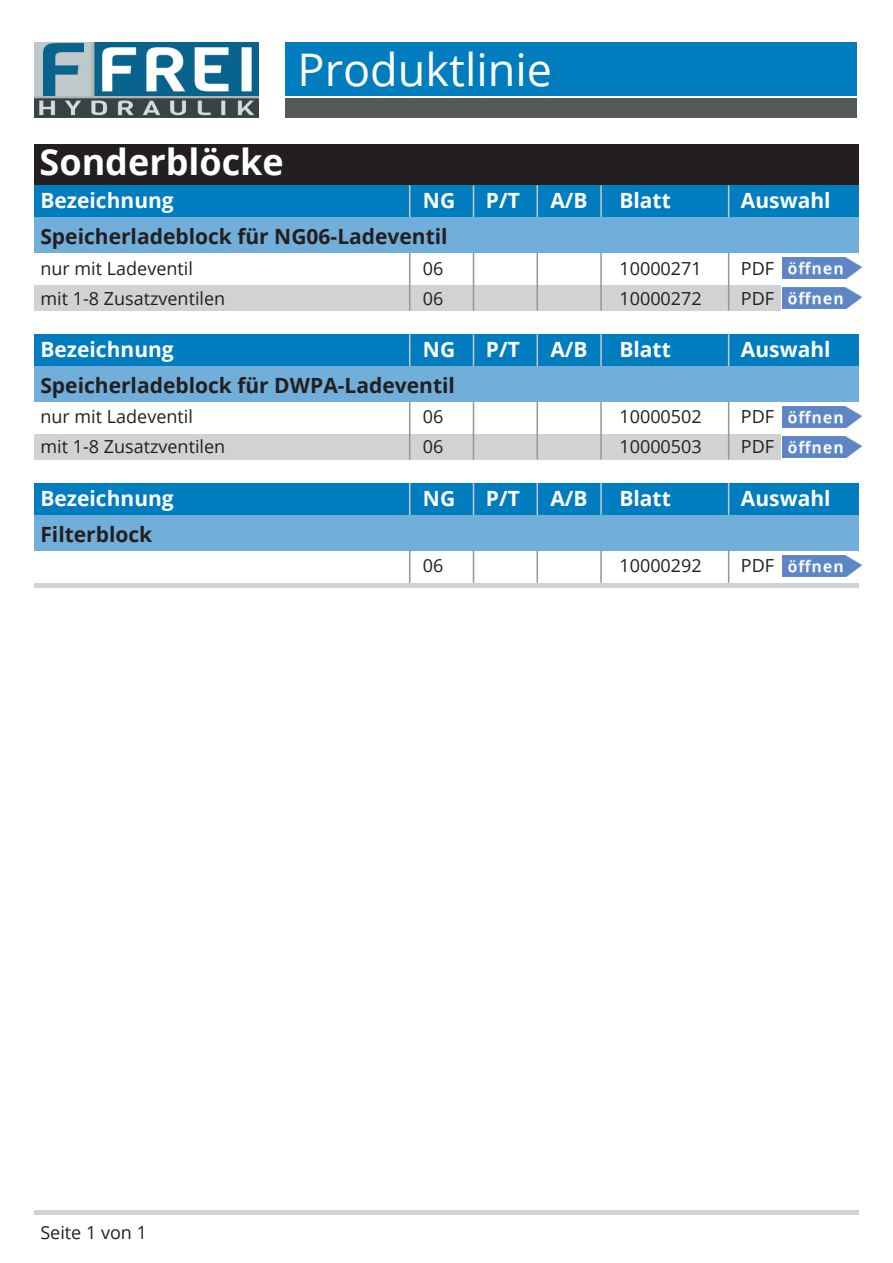
<style>
.page{position:relative;width:893px;height:1263px;background:#fff}
.page>*{position:absolute;margin:0;border:0;box-sizing:border-box;transform-origin:0 0}
.t1{font:45px "Open Sans";color:#fff}
.t2{font:700 36px "Open Sans";color:#fff}
.t3{font:700 21px "Open Sans";color:#fff}
.t4{font:700 21px "Open Sans";color:#231f20}
.t5{font:18px "Open Sans";color:#231f20}
</style>
<div class="page">
<div style="left:285px;top:43px;width:572px;height:53px;background:#007dbe"></div>
<img style="left:34px;top:43px;width:225px;height:74px">
<div style="left:285px;top:98px;width:572px;height:20px;background:#57585a"></div>
<div style="left:34px;top:185px;width:825px;height:32px;background:#007dbe"></div>
<div style="left:34px;top:334px;width:825px;height:32px;background:#007dbe"></div>
<div style="left:34px;top:483px;width:825px;height:32px;background:#007dbe"></div>
<div style="left:34px;top:217px;width:825px;height:35px;background:#72aeda"></div>
<div style="left:34px;top:366px;width:825px;height:35px;background:#72aeda"></div>
<div style="left:34px;top:515px;width:825px;height:35px;background:#72aeda"></div>
<div style="left:34px;top:285px;width:746px;height:26px;background:#d1d2d4"></div>
<div style="left:34px;top:434px;width:746px;height:25px;background:#d1d2d4"></div>
<hr style="left:34px;top:583px;width:825px;height:4px;background:#d1d2d4">
<hr style="left:409px;top:185px;width:1px;height:32px;background:#c7c8ca">
<hr style="left:409px;top:334px;width:1px;height:32px;background:#c7c8ca">
<hr style="left:409px;top:483px;width:1px;height:32px;background:#c7c8ca">
<hr style="left:409px;top:253px;width:1px;height:58px;background:#939598">
<hr style="left:409px;top:401px;width:1px;height:58px;background:#939598">
<hr style="left:409px;top:550px;width:1px;height:33px;background:#939598">
<hr style="left:473px;top:185px;width:1px;height:32px;background:#c7c8ca">
<hr style="left:473px;top:334px;width:1px;height:32px;background:#c7c8ca">
<hr style="left:473px;top:483px;width:1px;height:32px;background:#c7c8ca">
<hr style="left:473px;top:253px;width:1px;height:58px;background:#939598">
<hr style="left:473px;top:401px;width:1px;height:58px;background:#939598">
<hr style="left:473px;top:550px;width:1px;height:33px;background:#939598">
<hr style="left:536px;top:185px;width:2px;height:32px;background:#c7c8ca">
<hr style="left:536px;top:334px;width:2px;height:32px;background:#c7c8ca">
<hr style="left:536px;top:483px;width:2px;height:32px;background:#c7c8ca">
<hr style="left:536px;top:253px;width:2px;height:58px;background:#939598">
<hr style="left:536px;top:401px;width:2px;height:58px;background:#939598">
<hr style="left:536px;top:550px;width:2px;height:33px;background:#939598">
<hr style="left:600px;top:185px;width:2px;height:32px;background:#c7c8ca">
<hr style="left:600px;top:334px;width:2px;height:32px;background:#c7c8ca">
<hr style="left:600px;top:483px;width:2px;height:32px;background:#c7c8ca">
<hr style="left:600px;top:253px;width:2px;height:58px;background:#939598">
<hr style="left:600px;top:401px;width:2px;height:58px;background:#939598">
<hr style="left:600px;top:550px;width:2px;height:33px;background:#939598">
<hr style="left:728px;top:185px;width:1px;height:32px;background:#c7c8ca">
<hr style="left:728px;top:334px;width:1px;height:32px;background:#c7c8ca">
<hr style="left:728px;top:483px;width:1px;height:32px;background:#c7c8ca">
<hr style="left:728px;top:253px;width:1px;height:58px;background:#939598">
<hr style="left:728px;top:401px;width:1px;height:58px;background:#939598">
<hr style="left:728px;top:550px;width:1px;height:33px;background:#939598">
<div style="left:34px;top:145px;width:825px;height:40px;background:#231f20"></div>
<div style="left:34px;top:1210px;width:825px;height:5px;background:#d1d2d4"></div>
<img style="left:782px;top:258px;width:79px;height:21px">
<img style="left:782px;top:406px;width:79px;height:21px">
<img style="left:782px;top:288px;width:79px;height:21px">
<img style="left:782px;top:436px;width:79px;height:21px">
<img style="left:782px;top:555px;width:79px;height:21px">
<h1 class="t1" style="left:298px;top:39px;width:256px">Produktlinie</h1>
<h2 class="t2" style="left:40px;top:137px;width:246px">Sonderblöcke</h2>
<p class="t3" style="left:40px;top:186px;width:135px">Bezeichnung</p>
<p class="t3" style="left:423px;top:186px;width:34px">NG</p>
<p class="t3" style="left:486px;top:186px;width:36px">P/T</p>
<p class="t3" style="left:550px;top:186px;width:39px">A/B</p>
<p class="t3" style="left:619px;top:186px;width:53px">Blatt</p>
<p class="t3" style="left:741px;top:186px;width:91px">Auswahl</p>
<p class="t4" style="left:40px;top:222px;width:409px">Speicherladeblock für NG06-Ladeventil</p>
<p class="t5" style="left:40px;top:256px;width:154px">nur mit Ladeventil</p>
<p class="t5" style="left:423px;top:256px;width:22px">06</p>
<p class="t5" style="left:619px;top:256px;width:84px">10000271</p>
<p class="t5" style="left:741px;top:256px;width:35px">PDF</p>
<p class="t5" style="left:40px;top:286px;width:186px">mit 1-8 Zusatzventilen</p>
<p class="t5" style="left:423px;top:286px;width:22px">06</p>
<p class="t5" style="left:619px;top:286px;width:84px">10000272</p>
<p class="t5" style="left:741px;top:286px;width:35px">PDF</p>
<p class="t3" style="left:40px;top:335px;width:135px">Bezeichnung</p>
<p class="t3" style="left:423px;top:335px;width:34px">NG</p>
<p class="t3" style="left:486px;top:335px;width:36px">P/T</p>
<p class="t3" style="left:550px;top:335px;width:39px">A/B</p>
<p class="t3" style="left:619px;top:335px;width:53px">Blatt</p>
<p class="t3" style="left:741px;top:335px;width:91px">Auswahl</p>
<p class="t4" style="left:40px;top:371px;width:416px">Speicherladeblock für DWPA-Ladeventil</p>
<p class="t5" style="left:40px;top:404px;width:154px">nur mit Ladeventil</p>
<p class="t5" style="left:423px;top:404px;width:22px">06</p>
<p class="t5" style="left:619px;top:404px;width:84px">10000502</p>
<p class="t5" style="left:741px;top:404px;width:35px">PDF</p>
<p class="t5" style="left:40px;top:434px;width:186px">mit 1-8 Zusatzventilen</p>
<p class="t5" style="left:423px;top:434px;width:22px">06</p>
<p class="t5" style="left:619px;top:434px;width:84px">10000503</p>
<p class="t5" style="left:741px;top:434px;width:35px">PDF</p>
<p class="t3" style="left:40px;top:484px;width:135px">Bezeichnung</p>
<p class="t3" style="left:423px;top:484px;width:34px">NG</p>
<p class="t3" style="left:486px;top:484px;width:36px">P/T</p>
<p class="t3" style="left:550px;top:484px;width:39px">A/B</p>
<p class="t3" style="left:619px;top:484px;width:53px">Blatt</p>
<p class="t3" style="left:741px;top:484px;width:91px">Auswahl</p>
<p class="t4" style="left:40px;top:520px;width:113px">Filterblock</p>
<p class="t5" style="left:423px;top:553px;width:22px">06</p>
<p class="t5" style="left:619px;top:553px;width:84px">10000292</p>
<p class="t5" style="left:741px;top:553px;width:35px">PDF</p>
<p class="t5" style="left:40px;top:1219px;width:108px">Seite 1 von 1</p>
</div>
